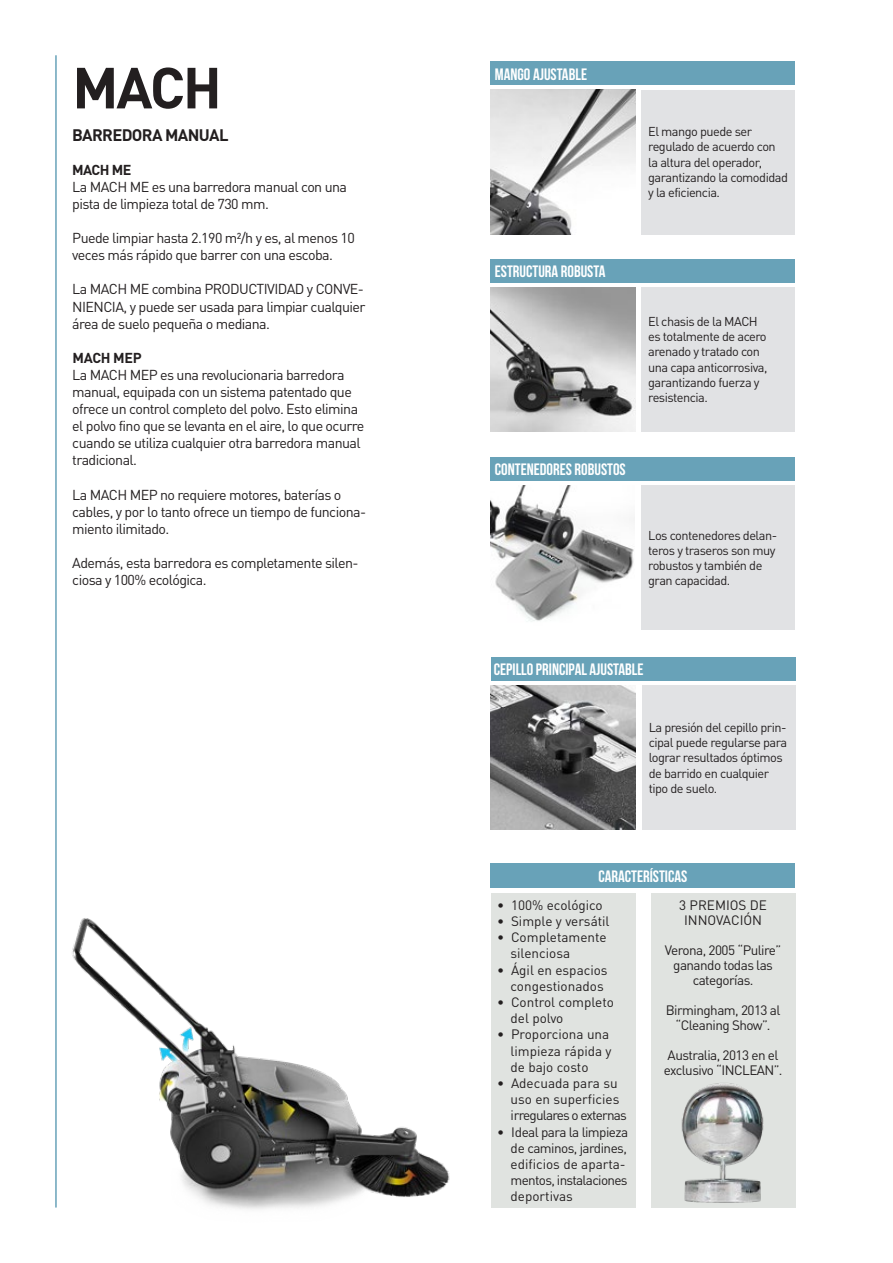
<style>
.page{position:relative;width:893px;height:1263px;background:#fff}
.page>*{position:absolute;margin:0;border:0;box-sizing:border-box;transform-origin:0 0}
.t1{font:700 57px "DIN Pro";color:#231f20}
.t2{font:700 16.5px "Bebas Neue";color:#fff}
.t3{font:700 16.5px "DIN Pro";letter-spacing:-.04em;color:#231f20}
.t4{font:14.25px/17.1px "DIN Pro";letter-spacing:-.04em;color:#231f20}
.t5{font:700 14.25px "DIN Pro";letter-spacing:-.03em;color:#231f20}
.t6{font:13.5px/16.2px "DIN Pro";letter-spacing:-.01em;color:#231f20}
.t7{font:13.5px/16.2px "DIN Pro";letter-spacing:-.04em;color:#231f20}
.t8{font:12.75px/15.3px "DIN Pro";letter-spacing:-.04em;color:#231f20}
</style>
<div class="page">
<img style="left:55px;top:918px;width:395px;height:292px">
<img style="left:491px;top:90px;width:144px;height:144px">
<img style="left:491px;top:287px;width:144px;height:145px">
<hr style="left:55px;top:55px;width:2px;height:1152px;background:#68a2b8">
<img style="left:491px;top:685px;width:144px;height:145px">
<img style="left:491px;top:485px;width:144px;height:137px">
<div style="left:491px;top:894px;width:144px;height:314px;background:#e0e3e0"></div>
<div style="left:651px;top:894px;width:144px;height:314px;background:#e0e3e0"></div>
<div style="left:642px;top:90px;width:153px;height:144px;background:#e1e2e4"></div>
<div style="left:642px;top:685px;width:153px;height:145px;background:#e1e2e4"></div>
<div style="left:642px;top:486px;width:153px;height:144px;background:#e1e2e4"></div>
<div style="left:642px;top:287px;width:153px;height:145px;background:#e1e2e4"></div>
<div style="left:491px;top:863px;width:304px;height:25px;background:#68a2b8"></div>
<div style="left:491px;top:62px;width:304px;height:23px;background:#68a2b8"></div>
<div style="left:491px;top:657px;width:304px;height:24px;background:#68a2b8"></div>
<div style="left:491px;top:457px;width:304px;height:24px;background:#68a2b8"></div>
<div style="left:491px;top:259px;width:304px;height:24px;background:#68a2b8"></div>
<img style="left:681px;top:1083px;width:83px;height:120px">
<h1 class="t1" style="left:72px;top:40px;width:151px">MACH</h1>
<p class="t3" style="left:72px;top:121px;width:158px">BARREDORA MANUAL</p>
<p class="t5" style="left:72px;top:158px;width:61px">MACH ME</p>
<p class="t4" style="left:72px;top:177px;width:276px">La MACH ME es una barredora manual con una pista de limpieza total de 730 mm.</p>
<p class="t4" style="left:72px;top:228px;width:284px">Puede limpiar hasta 2.190 m²/h y es, al menos 10 veces más rápido que barrer con una escoba.</p>
<p class="t4" style="left:72px;top:279px;width:295px;text-align:justify">La MACH ME combina PRODUCTIVIDAD y CONVE-NIENCIA, y puede ser usada para limpiar cualquier área de suelo pequeña o mediana.</p>
<p class="t5" style="left:72px;top:346px;width:71px">MACH MEP</p>
<p class="t4" style="left:72px;top:365px;width:294px">La MACH MEP es una revolucionaria barredora manual, equipada con un sistema patentado que ofrece un control completo del polvo. Esto elimina el polvo fino que se levanta en el aire, lo que ocurre cuando se utiliza cualquier otra barredora manual tradicional.</p>
<p class="t4" style="left:72px;top:485px;width:295px">La MACH MEP no requiere motores, baterías o cables, y por lo tanto ofrece un tiempo de funciona&shy;miento ilimitado.</p>
<p class="t4" style="left:72px;top:553px;width:288px">Además, esta barredora es completamente silen&shy;ciosa y 100% ecológica.</p>
<p class="t2" style="left:495px;top:65px;width:94px">MANGO AJUSTABLE</p>
<p class="t8" style="left:648px;top:123px;width:141px">El mango puede ser regulado de acuerdo con la altura del operador, garantizando la comodidad y la eficiencia.</p>
<p class="t2" style="left:495px;top:262px;width:112px">ESTRUCTURA ROBUSTA</p>
<p class="t8" style="left:648px;top:312px;width:121px">El chasis de la MACH es totalmente de acero arenado y tratado con una capa anticorrosiva, garantizando fuerza y resistencia.</p>
<p class="t2" style="left:495px;top:461px;width:132px">CONTENEDORES ROBUSTOS</p>
<p class="t8" style="left:648px;top:526px;width:130px">Los contenedores delan&shy;teros y traseros son muy robustos y también de gran capacidad.</p>
<p class="t2" style="left:494px;top:660px;width:151px">CEPILLO PRINCIPAL AJUSTABLE</p>
<p class="t8" style="left:649px;top:718px;width:140px">La presión del cepillo prin&shy;cipal puede regularse para lograr resultados óptimos de barrido en cualquier tipo de suelo.</p>
<p class="t2" style="left:598px;top:867px;width:90px">CARACTERÍSTICAS</p>
<p class="t6" style="left:497px;top:895px;width:107px">• 100% ecológico</p>
<p class="t6" style="left:497px;top:911px;width:114px">• Simple y versátil</p>
<p class="t6" style="left:511px;top:928px;width:98px;text-indent:-13px">• Completamente silenciosa</p>
<p class="t6" style="left:497px;top:960px;width:112px;text-align:right">• Ágil en espacios congestionados</p>
<p class="t6" style="left:511px;top:992px;width:105px;text-indent:-13px">• Control completo del polvo</p>
<p class="t6" style="left:511px;top:1025px;width:103px;text-indent:-13px">• Proporciona una limpieza rápida y de bajo costo</p>
<p class="t6" style="left:511px;top:1073px;width:118px;text-indent:-13px">• Adecuada para su uso en superficies irregulares o externas</p>
<p class="t7" style="left:511px;top:1122px;width:119px;text-indent:-13px">• Ideal para la limpieza de caminos, jardines, edificios de aparta&shy;mentos, instalaciones deportivas</p>
<p class="t6" style="left:679px;top:896px;width:89px;line-height:15px;text-align:center">3 PREMIOS DE<br>INNOVACIÓN</p>
<p class="t7" style="left:665px;top:941px;width:118px;line-height:15px;text-align:center">Verona, 2005 “Pulire” ganando todas las categorías.</p>
<p class="t7" style="left:666px;top:1001px;width:116px;line-height:15px;text-align:center">Birmingham, 2013 al “Cleaning Show”.</p>
<p class="t7" style="left:664px;top:1046px;width:120px;line-height:15px">Australia, 2013 en el exclusivo “INCLEAN”.</p>
</div>
